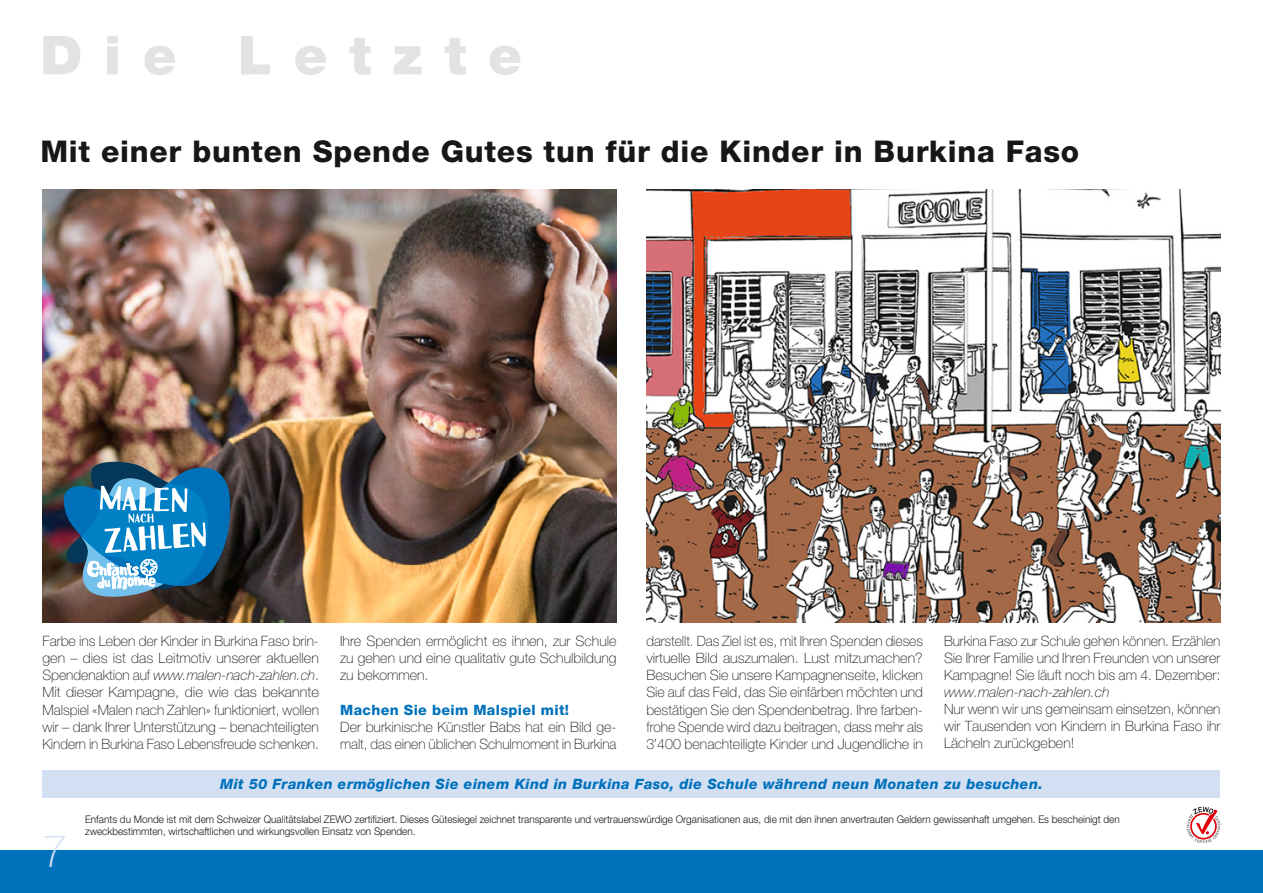
<style>
.page{position:relative;width:1263px;height:893px;background:#fff}
.page>*{position:absolute;margin:0;border:0;box-sizing:border-box;transform-origin:0 0}
.t1{font:900 54px "Helvetica Neue LT Pro";letter-spacing:.4em;color:#e3e3e3}
.t2{font:100 45px "Helvetica Neue LT Pro";color:#d3dff3}
.t3{font:800 30px "Helvetica Neue LT Pro";letter-spacing:.025em;color:#181716}
.t4{font:100 14.25px/17.1px "Helvetica Neue LT Pro";color:#181716;text-align:justify}
.t5{font:italic 800 14.25px "Helvetica Neue LT Pro";letter-spacing:.025em;color:#0071bb}
.t6{font:800 14.25px "Helvetica Neue LT Pro";letter-spacing:.025em;color:#0071bb}
.t7{font:italic 100 14.25px "Helvetica Neue LT Pro";color:#181716}
.t8{font:300 10.5px/12px "Helvetica Neue LT Pro";color:#181716;scale:.95 1}
.s1{font-style:italic}
</style>
<div class="page">
<div style="left:0;top:850px;width:1263px;height:43px;background:#0071bb"></div>
<svg style="left:1186px;top:807px;width:34px;height:36px"></svg>
<div style="left:43px;top:770px;width:1177px;height:27px;background:#d3dff3"></div>
<img style="left:43px;top:189px;width:574px;height:434px">
<img style="left:646px;top:189px;width:574px;height:434px">
<svg style="left:64px;top:462px;width:166px;height:135px;background:#4182a8"></svg>
<h1 class="t1" style="left:40px;top:23px;width:483px">Die Letzte</h1>
<h3 class="t3" style="left:40px;top:133px;width:1040px">Mit einer bunten Spende Gutes tun für die Kinder in Burkina Faso</h3>
<p class="t4" style="left:43px;top:632px;width:278px">Farbe ins Leben der Kinder in Burkina Faso brin&shy;gen – dies ist das Leitmotiv unserer aktuellen Spendenaktion auf <span class="s1">www.malen-nach-zahlen.ch</span>.<br>Mit dieser Kampagne, die wie das bekannte Malspiel «Malen nach Zahlen» funktioniert, wollen wir – dank Ihrer Unterstützung – benachteiligten Kindern in Burkina Faso Lebensfreude schenken.</p>
<p class="t4" style="left:340px;top:632px;width:278px">Ihre Spenden ermöglicht es ihnen, zur Schule zu gehen und eine qualitativ gute Schulbildung zu bekommen.</p>
<p class="t6" style="left:340px;top:701px;width:230px">Machen Sie beim Malspiel mit!</p>
<p class="t4" style="left:340px;top:718px;width:278px">Der burkinische Künstler Babs hat ein Bild ge&shy;malt, das einen üblichen Schulmoment in Burkina</p>
<p class="t4" style="left:646px;top:632px;width:278px">darstellt. Das Ziel ist es, mit Ihren Spenden dieses virtuelle Bild auszumalen. Lust mitzumachen?<br>Besuchen Sie unsere Kampagnenseite, klicken Sie auf das Feld, das Sie einfärben möchten und bestätigen Sie den Spendenbetrag. Ihre farben&shy;frohe Spende wird dazu beitragen, dass mehr als 3’400 benachteiligte Kinder und Jugendliche in</p>
<p class="t4" style="left:944px;top:632px;width:278px">Burkina Faso zur Schule gehen können. Erzählen Sie Ihrer Familie und Ihren Freunden von unserer Kampagne! Sie läuft noch bis am 4. Dezember:</p>
<p class="t7" style="left:944px;top:684px;width:167px">www.malen-nach-zahlen.ch</p>
<p class="t4" style="left:944px;top:701px;width:278px">Nur wenn wir uns gemeinsam einsetzen, können wir Tausenden von Kindern in Burkina Faso ihr Lächeln zurückgeben!</p>
<h2 class="t2" style="left:43px;top:825px;width:27px">7</h2>
<p class="t5" style="left:220px;top:775px;width:824px">Mit 50 Franken ermöglichen Sie einem Kind in Burkina Faso, die Schule während neun Monaten zu besuchen.</p>
<p class="t8" style="left:85px;top:813px;width:1091px">Enfants du Monde ist mit dem Schweizer Qualitätslabel ZEWO zertifiziert. Dieses Gütesiegel zeichnet transparente und vertrauenswürdige Organisationen aus, die mit den ihnen anvertrauten Geldern gewissenhaft umgehen. Es bescheinigt den zweckbestimmten, wirtschaftlichen und wirkungsvollen Einsatz von Spenden.</p>
</div>
